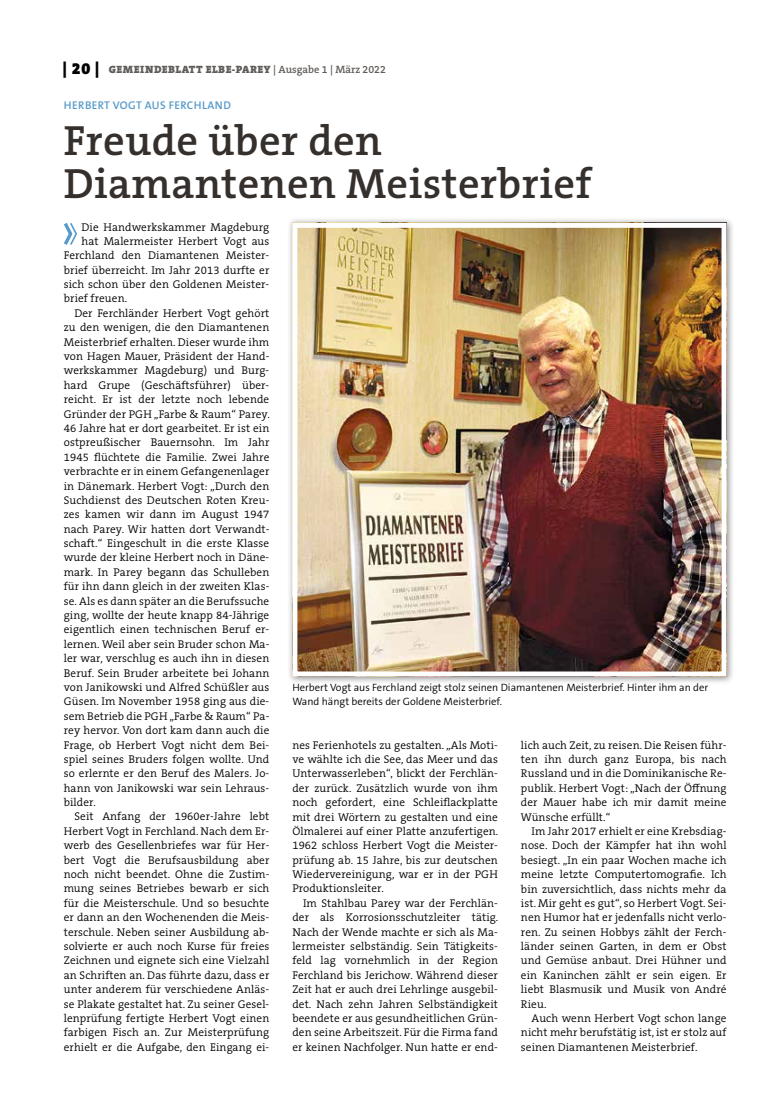
<style>
.page{position:relative;width:762px;height:1117px;background:#fff}
.page>*{position:absolute;margin:0;border:0;box-sizing:border-box;transform-origin:0 0}
.t1{font:600 42.5px/42.5px "The Serif B W6";letter-spacing:.01em;color:#36302d}
.t2{font:300 11.25px/14.4px "The Serif B W4";letter-spacing:.01em;color:#000;text-align:justify}
.t3{font:600 11.25px "The Sans B W6";letter-spacing:.035em;color:#579aca}
.t4{font:300 10.62px/14.4px "The Sans B W4";color:#000}
.t5{font:900 10.62px "The Serif B W9";letter-spacing:.045em;color:#615c58}
.s1{font-size:16.25px;color:#000}
.s2{font-family:"The Serif B W6";font-weight:600}
</style>
<div class="page">
<svg style="left:64px;top:223px;width:13px;height:22px"></svg>
<div style="left:287px;top:217px;width:447px;height:467px;background:#000;opacity:.45"></div>
<img style="left:298px;top:229px;width:422px;height:441px">
<div style="left:292px;top:223px;width:434px;height:453px;border:5px solid #fff"></div>
<p class="t5" style="left:63px;top:63px;width:325px"><span class="s1">| 20 |</span> GEMEINDEBLATT ELBE-PAREY <span class="s2">| Ausgabe 1 | März 2022</span></p>
<p class="t3" style="left:64px;top:98px;width:168px">HERBERT VOGT AUS FERCH LAND</p>
<h1 class="t1" style="left:64px;top:120px;width:529px">Freude über den<br>Diamantenen Meisterbrief</h1>
<p class="t2" style="left:82px;top:219px;width:189px">Die Handwerkskammer Magdeburg</p>
<p class="t2" style="left:82px;top:234px;width:189px">hat Malermeister Herbert Vogt aus</p>
<p class="t2" style="left:64px;top:248px;width:207px">Ferchland den Diamantenen Meister-</p>
<p class="t2" style="left:64px;top:263px;width:207px">brief überreicht. Im Jahr 2013 durfte er</p>
<p class="t2" style="left:64px;top:277px;width:207px">sich schon über den Goldenen Meister-</p>
<p class="t2" style="left:64px;top:291px;width:65px">brief freuen.</p>
<p class="t2" style="left:74px;top:306px;width:196px">Der Ferchländer Herbert Vogt gehört</p>
<p class="t2" style="left:64px;top:320px;width:207px">zu den wenigen, die den Diamantenen</p>
<p class="t2" style="left:64px;top:334px;width:207px">Meisterbrief erhalten. Dieser wurde ihm</p>
<p class="t2" style="left:64px;top:349px;width:207px">von Hagen Mauer, Präsident der Hand-</p>
<p class="t2" style="left:64px;top:363px;width:207px">werkskammer Magdeburg) und Burg-</p>
<p class="t2" style="left:64px;top:378px;width:207px">hard Grupe (Geschäftsführer) über-</p>
<p class="t2" style="left:64px;top:392px;width:207px">reicht. Er ist der letzte noch lebende</p>
<p class="t2" style="left:64px;top:406px;width:207px">Gründer der PGH „Farbe &amp; Raum“ Parey.</p>
<p class="t2" style="left:64px;top:421px;width:207px">46 Jahre hat er dort gearbeitet. Er ist ein</p>
<p class="t2" style="left:64px;top:435px;width:207px">ostpreußischer Bauernsohn. Im Jahr</p>
<p class="t2" style="left:64px;top:449px;width:207px">1945 flüchtete die Familie. Zwei Jahre</p>
<p class="t2" style="left:64px;top:464px;width:207px">verbrachte er in einem Gefangenenlager</p>
<p class="t2" style="left:64px;top:478px;width:207px">in Dänemark. Herbert Vogt: „Durch den</p>
<p class="t2" style="left:64px;top:493px;width:207px">Suchdienst des Deutschen Roten Kreu-</p>
<p class="t2" style="left:64px;top:507px;width:207px">zes kamen wir dann im August 1947</p>
<p class="t2" style="left:64px;top:521px;width:207px">nach Parey. Wir hatten dort Verwandt-</p>
<p class="t2" style="left:64px;top:536px;width:207px">schaft.“ Eingeschult in die erste Klasse</p>
<p class="t2" style="left:64px;top:550px;width:207px">wurde der kleine Herbert noch in Däne-</p>
<p class="t2" style="left:64px;top:564px;width:207px">mark. In Parey begann das Schulleben</p>
<p class="t2" style="left:64px;top:579px;width:207px">für ihn dann gleich in der zweiten Klas-</p>
<p class="t2" style="left:64px;top:593px;width:207px">se. Als es dann später an die Berufssuche</p>
<p class="t2" style="left:64px;top:608px;width:207px">ging, wollte der heute knapp 84-Jährige</p>
<p class="t2" style="left:64px;top:622px;width:207px">eigentlich einen technischen Beruf er-</p>
<p class="t2" style="left:64px;top:636px;width:207px">lernen. Weil aber sein Bruder schon Ma-</p>
<p class="t2" style="left:64px;top:651px;width:207px">ler war, verschlug es auch ihn in diesen</p>
<p class="t2" style="left:64px;top:665px;width:207px">Beruf. Sein Bruder arbeitete bei Johann</p>
<p class="t2" style="left:64px;top:679px;width:207px">von Janikowski und Alfred Schüßler aus</p>
<p class="t2" style="left:64px;top:694px;width:207px">Güsen. Im November 1958 ging aus die-</p>
<p class="t2" style="left:64px;top:708px;width:207px">sem Betrieb die PGH „Farbe &amp; Raum“ Pa-</p>
<p class="t2" style="left:64px;top:723px;width:207px">rey hervor. Von dort kam dann auch die</p>
<p class="t2" style="left:64px;top:737px;width:207px">Frage, ob Herbert Vogt nicht dem Bei-</p>
<p class="t2" style="left:64px;top:751px;width:207px">spiel seines Bruders folgen wollte. Und</p>
<p class="t2" style="left:64px;top:766px;width:207px">so erlernte er den Beruf des Malers. Jo-</p>
<p class="t2" style="left:64px;top:780px;width:207px">hann von Janikowski war sein Lehraus-</p>
<p class="t2" style="left:64px;top:795px;width:34px">bilder.</p>
<p class="t2" style="left:74px;top:809px;width:196px">Seit Anfang der 1960er-Jahre lebt</p>
<p class="t2" style="left:64px;top:823px;width:207px">Herbert Vogt in Ferchland. Nach dem Er-</p>
<p class="t2" style="left:64px;top:838px;width:207px">werb des Gesellenbriefes war für Her-</p>
<p class="t2" style="left:64px;top:852px;width:207px">bert Vogt die Berufsausbildung aber</p>
<p class="t2" style="left:64px;top:866px;width:207px">noch nicht beendet. Ohne die Zustim-</p>
<p class="t2" style="left:64px;top:881px;width:207px">mung seines Betriebes bewarb er sich</p>
<p class="t2" style="left:64px;top:895px;width:207px">für die Meisterschule. Und so besuchte</p>
<p class="t2" style="left:64px;top:910px;width:207px">er dann an den Wochenenden die Meis-</p>
<p class="t2" style="left:64px;top:924px;width:207px">terschule. Neben seiner Ausbildung ab-</p>
<p class="t2" style="left:64px;top:938px;width:207px">solvierte er auch noch Kurse für freies</p>
<p class="t2" style="left:64px;top:953px;width:207px">Zeichnen und eignete sich eine Vielzahl</p>
<p class="t2" style="left:64px;top:967px;width:207px">an Schriften an. Das führte dazu, dass er</p>
<p class="t2" style="left:64px;top:981px;width:207px">unter anderem für verschiedene Anläs-</p>
<p class="t2" style="left:64px;top:996px;width:207px">se Plakate gestaltet hat. Zu seiner Gesel-</p>
<p class="t2" style="left:64px;top:1010px;width:207px">lenprüfung fertigte Herbert Vogt einen</p>
<p class="t2" style="left:64px;top:1025px;width:207px">farbigen Fisch an. Zur Meisterprüfung</p>
<p class="t2" style="left:64px;top:1039px;width:207px">erhielt er die Aufgabe, den Eingang ei-</p>
<p class="t4" style="left:292px;top:680px;width:417px">Herbert Vogt aus Ferchland zeigt stolz seinen Diamantenen Meisterbrief. Hinter ihm an der<br>Wand hängt bereits der Goldene Meisterbrief.</p>
<p class="t2" style="left:292px;top:737px;width:207px">nes Ferienhotels zu gestalten. „Als Moti&shy;ve wählte ich die See, das Meer und das Unterwasserleben“, blickt der Ferchlän&shy;der zurück. Zusätzlich wurde von ihm noch gefordert, eine Schleiflackplatte mit drei Wörtern zu gestalten und eine Ölmalerei auf einer Platte anzufertigen.<br>1962 schloss Herbert Vogt die Meister&shy;prüfung ab. 15 Jahre, bis zur deutschen Wiedervereinigung, war er in der PGH Produktionsleiter.</p>
<p class="t2" style="left:292px;top:895px;width:207px;text-indent:11px">Im Stahlbau Parey war der Ferchlän&shy;der als Korrosionsschutzleiter tätig.<br>Nach der Wende machte er sich als Ma&shy;lermeister selbständig. Sein Tätigkeits&shy;feld lag vornehmlich in der Region Ferchland bis Jerichow. Während dieser Zeit hat er auch drei Lehrlinge ausgebil&shy;det. Nach zehn Jahren Selbständigkeit beendete er aus gesundheitlichen Grün&shy;den seine Arbeitszeit. Für die Firma fand er keinen Nachfolger. Nun hatte er end-</p>
<p class="t2" style="left:521px;top:737px;width:207px">lich auch Zeit, zu reisen. Die Reisen führ&shy;ten ihn durch ganz Europa, bis nach Russland und in die Dominikanische Re&shy;publik. Herbert Vogt: „Nach der Öffnung der Mauer habe ich mir damit meine Wünsche erfüllt.“</p>
<p class="t2" style="left:521px;top:823px;width:207px;text-indent:11px">Im Jahr 2017 erhielt er eine Krebsdiag&shy;nose. Doch der Kämpfer hat ihn wohl besiegt. „In ein paar Wochen mache ich meine letzte Computertomografie. Ich bin zuversichtlich, dass nichts mehr da ist. Mir geht es gut“, so Herbert Vogt. Sei&shy;nen Humor hat er jedenfalls nicht verlo&shy;ren. Zu seinen Hobbys zählt der Ferch&shy;länder seinen Garten, in dem er Obst und Gemüse anbaut. Drei Hühner und ein Kaninchen zählt er sein eigen. Er liebt Blasmusik und Musik von André Rieu.</p>
<p class="t2" style="left:521px;top:1010px;width:207px;text-indent:11px">Auch wenn Herbert Vogt schon lange nicht mehr berufstätig ist, ist er stolz auf seinen Diamantenen Meisterbrief.</p>
</div>
